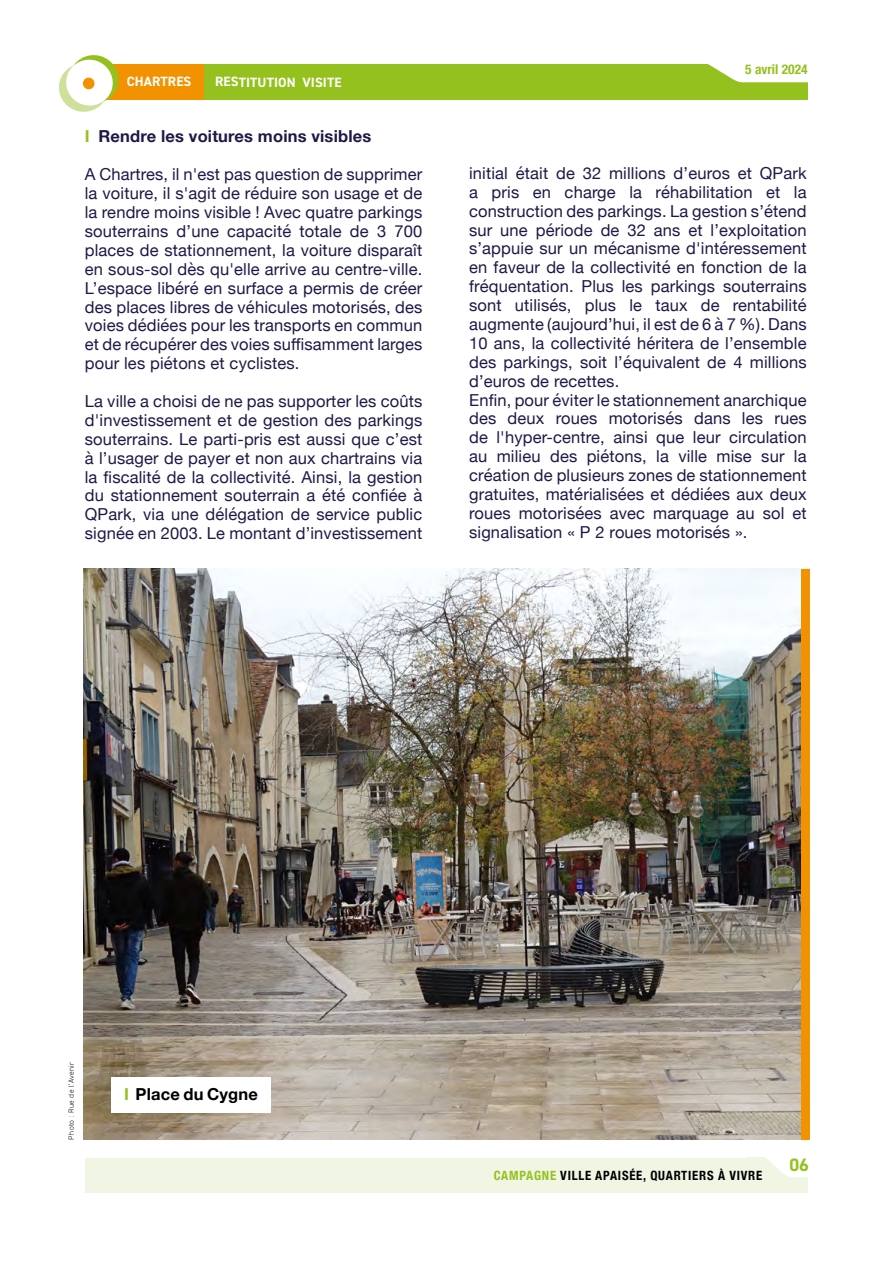
<style>
.page{position:relative;width:893px;height:1263px;background:#fff}
.page>*{position:absolute;margin:0;border:0;box-sizing:border-box;transform-origin:0 0}
.t1{font:700 18px "DIN2014";color:#95c11f}
.t2{font:16.5px/18.9px "Helvetica Neue";letter-spacing:.01em;color:#201846;text-align:justify}
.t3{font:700 16.5px "Helvetica Neue";letter-spacing:.01em;color:#201846}
.t4{font:700 16.5px "Helvetica Neue";letter-spacing:.01em;color:#000}
.t5{font:700 13.5px "DIN2014";letter-spacing:.005em;color:#fff}
.t6{font:700 condensed 13.5px "Helvetica Neue";color:#95c11f}
.t7{font:700 condensed 12.75px "Helvetica Neue";letter-spacing:.06em;color:#000}
.t8{font:300 7.5px "DIN2014";letter-spacing:.05em;color:#000}
.s1{color:#95c11f}
</style>
<div class="page">
<div style="left:85px;top:1158px;width:662px;height:34px;background:#f1f6e4"></div>
<svg style="left:666px;top:1139px;width:144px;height:54px"></svg>
<img style="left:83px;top:569px;width:718px;height:570px">
<div style="left:801px;top:569px;width:9px;height:570px;background:#f39200"></div>
<div style="left:111px;top:1077px;width:160px;height:35px;background:#fff"></div>
<div style="left:94px;top:64px;width:714px;height:36px;background:#95c11f"></div>
<svg style="left:59px;top:55px;width:145px;height:57px"></svg>
<svg style="left:83px;top:77px;width:12px;height:13px"></svg>
<svg style="left:708px;top:64px;width:100px;height:19px"></svg>
<p class="t5" style="left:127px;top:73px;width:66px">CHARTRES</p>
<p class="t5" style="left:215px;top:73px;width:128px">RESTITUTION VISITE</p>
<p class="t3" style="left:85px;top:123px;width:288px"><span class="s1">I</span> Rendre les voitures moins visibles</p>
<p class="t2" style="left:85px;top:166px;width:339px">A Chartres, il n'est pas question de supprimer la voiture, il s'agit de réduire son usage et de la rendre moins visible ! Avec quatre parkings souterrains d’une capacité totale de 3 700 places de stationnement, la voiture disparaît en sous-sol dès qu'elle arrive au centre-ville.<br>L’espace libéré en surface a permis de créer des places libres de véhicules motorisés, des voies dédiées pour les transports en commun et de récupérer des voies suffisamment larges pour les piétons et cyclistes.</p>
<p class="t2" style="left:85px;top:393px;width:339px">La ville a choisi de ne pas supporter les coûts d'investissement et de gestion des parkings souterrains. Le parti-pris est aussi que c’est à l’usager de payer et non aux chartrains via la fiscalité de la collectivité. Ainsi, la gestion du stationnement souterrain a été confiée à QPark, via une délégation de service public signée en 2003. Le montant d’investissement</p>
<p class="t6" style="left:745px;top:58px;width:64px">5 avril 2024</p>
<p class="t2" style="left:469px;top:164px;width:339px;text-align:left">initial était de 32 millions d’euros et QPark a pris en charge la réhabilitation et la construction des parkings. La gestion s’étend sur une période de 32 ans et l’exploitation s’appuie sur un mécanisme d'intéressement en faveur de la collectivité en fonction de la fréquentation. Plus les parkings souterrains sont utilisés, plus le taux de rentabilité augmente (aujourd’hui, il est de 6 à 7 %). Dans 10 ans, la collectivité héritera de l’ensemble des parkings, soit l’équivalent de 4 millions d’euros de recettes.<br>Enfin, pour éviter le stationnement anarchique des deux roues motorisés dans les rues de l'hyper-centre, ainsi que leur circulation au milieu des piétons, la ville mise sur la création de plusieurs zones de stationnement gratuites, matérialisées et dédiées aux deux roues motorisées avec marquage au sol et signalisation « P 2 roues motorisés ».</p>
<p class="t8" style="left:67px;top:1139px;width:79px;rotate:-90deg">Photo : Rue de l’Avenir</p>
<p class="t4" style="left:124px;top:1081px;width:135px"><span class="s1">I</span> Place du Cygne</p>
<p class="t7" style="left:494px;top:1164px;width:270px"><span class="s1">CAMPAGNE</span> VILLE APAISÉE, QUARTIERS À VIVRE</p>
<p class="t1" style="left:789px;top:1152px;width:21px">06</p>
</div>
